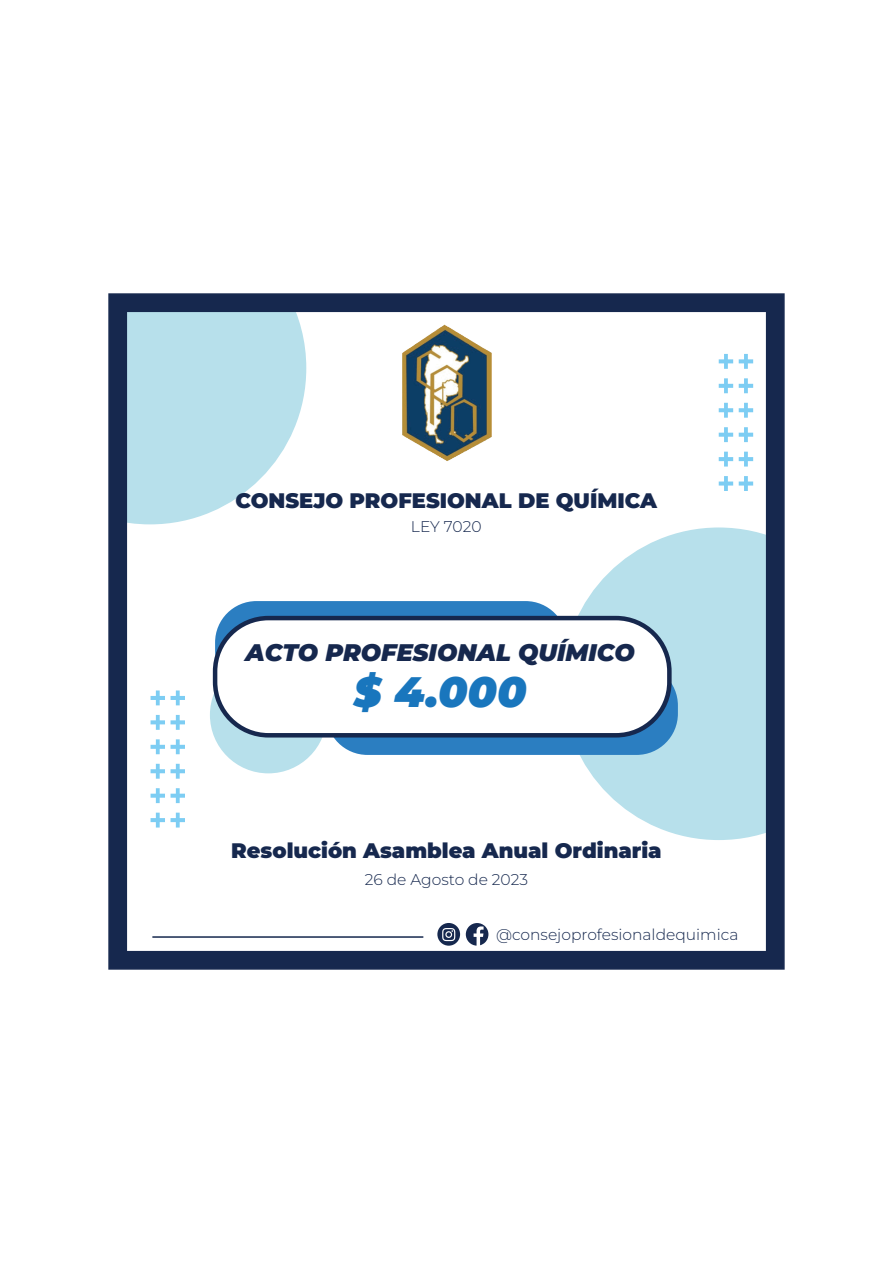
<style>
.page{position:relative;width:893px;height:1263px;background:#fff}
.page>*{position:absolute;margin:0;border:0;box-sizing:border-box;transform-origin:0 0}
.t1{font:italic 900 42.6px "Montserrat";color:#1976bd}
.t2{font:italic 900 24px "Montserrat";color:#16284e}
.t3{font:900 21px "Montserrat";color:#16284e}
.t4{font:300 15.45px "Montserrat";color:#16284e}
</style>
<div class="page">
<svg style="left:109px;top:294px;width:675px;height:675px"></svg>
<svg style="left:437px;top:923px;width:23px;height:23px"></svg>
<svg style="left:466px;top:923px;width:22px;height:23px"></svg>
<hr style="left:152px;top:936px;width:271px;height:2px;background:#16284e">
<svg style="left:151px;top:813px;width:14px;height:14px"></svg>
<svg style="left:151px;top:788px;width:14px;height:15px"></svg>
<svg style="left:151px;top:764px;width:14px;height:15px"></svg>
<svg style="left:151px;top:739px;width:14px;height:15px"></svg>
<svg style="left:151px;top:715px;width:14px;height:15px"></svg>
<svg style="left:151px;top:690px;width:14px;height:15px"></svg>
<svg style="left:171px;top:813px;width:14px;height:14px"></svg>
<svg style="left:171px;top:788px;width:14px;height:15px"></svg>
<svg style="left:171px;top:764px;width:14px;height:15px"></svg>
<svg style="left:171px;top:739px;width:14px;height:15px"></svg>
<svg style="left:171px;top:715px;width:14px;height:15px"></svg>
<svg style="left:171px;top:690px;width:14px;height:15px"></svg>
<svg style="left:719px;top:476px;width:14px;height:15px"></svg>
<svg style="left:719px;top:452px;width:14px;height:14px"></svg>
<svg style="left:719px;top:427px;width:14px;height:15px"></svg>
<svg style="left:719px;top:403px;width:14px;height:15px"></svg>
<svg style="left:719px;top:378px;width:14px;height:15px"></svg>
<svg style="left:719px;top:354px;width:14px;height:15px"></svg>
<svg style="left:739px;top:476px;width:14px;height:15px"></svg>
<svg style="left:739px;top:452px;width:14px;height:14px"></svg>
<svg style="left:739px;top:427px;width:14px;height:15px"></svg>
<svg style="left:739px;top:403px;width:14px;height:15px"></svg>
<svg style="left:739px;top:378px;width:14px;height:15px"></svg>
<svg style="left:739px;top:354px;width:14px;height:15px"></svg>
<img style="left:402px;top:325px;width:89px;height:136px">
<div style="left:326px;top:664px;width:352px;height:91px;background:#2b7ec1;border-radius:41px"></div>
<div style="left:215px;top:601px;width:352px;height:91px;background:#2b7ec1;border-radius:41px"></div>
<div style="left:215px;top:618px;width:454px;height:117px;background:#fff;border-radius:53px"></div>
<div style="left:213px;top:616px;width:459px;height:121px;border:4px solid #16284e;border-radius:53px"></div>
<p class="t3" style="left:235px;top:486px;width:423px">CONSEJO PROFESIONAL DE QUÍMICA</p>
<p class="t4" style="left:411px;top:516px;width:72px">LEY 7020</p>
<p class="t2" style="left:246px;top:636px;width:391px">ACTO PROFESIONAL QUÍMICO</p>
<h1 class="t1" style="left:354px;top:664px;width:174px">$ 4.000</h1>
<p class="t3" style="left:231px;top:836px;width:432px">Resolución Asamblea Anual Ordinaria</p>
<p class="t4" style="left:365px;top:869px;width:165px">26 de Agosto de 2023</p>
<p class="t4" style="left:496px;top:924px;width:244px">@consejoprofesionaldequimica</p>
</div>
